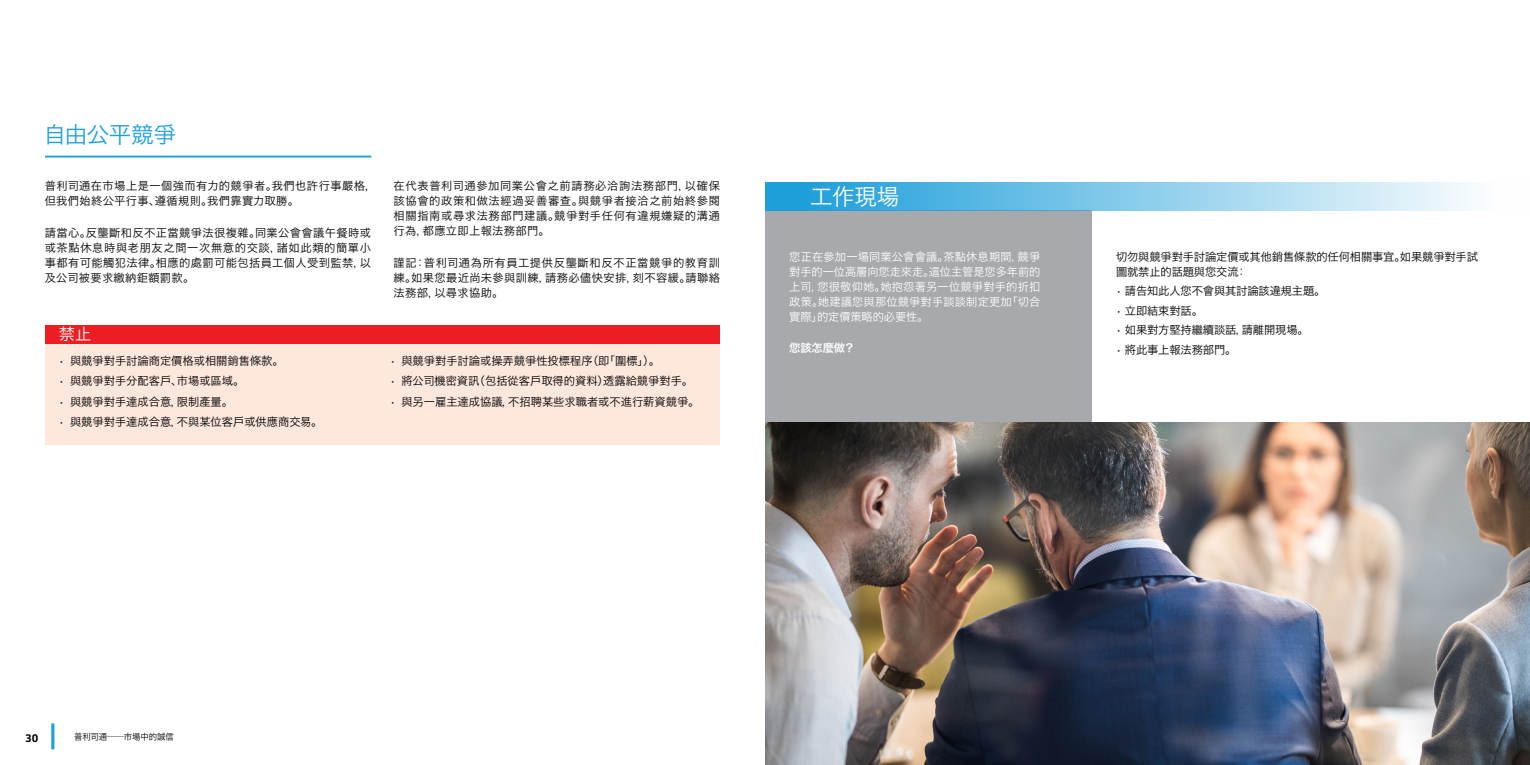
<style>
.page{position:relative;width:1530px;height:765px;background:#fff}
.page>*{position:absolute;margin:0;border:0;box-sizing:border-box;transform-origin:0 0}
.t1{font:22.5px "Hira Kaku Pro W3";letter-spacing:-.01em;color:#1e9fda}
.t2{font:22.5px "Hira Kaku Pro W3";color:#fff}
.t3{font:16.25px "Hira Kaku Pro W3";color:#fff}
.t4{font:11.25px/15px "Hira Kaku Pro W3";color:#000;text-align:justify}
.t5{font:11.25px/15px "Hira Kaku Pro W3";letter-spacing:.015em;color:#fff;text-align:justify}
.t6{font:11.25px/15px "Hira Kaku Pro W3";letter-spacing:.035em;color:#000}
.t7{font:11.25px "Hira Kaku Pro W6";letter-spacing:-.01em;color:#fff}
.t8{font:700 11.25px "Bridgestone Type";color:#000}
.t9{font:8.75px "Hira Kaku Pro W3";letter-spacing:-.01em;color:#000;scale:.96 1}
.s1{font-family:"Hiragino Sans GB W3"}
</style>
<div class="page">
<div style="left:765px;top:210px;width:326px;height:216px;background:#a7a9ac"></div>
<div style="left:765px;top:182px;width:765px;height:29px;background:linear-gradient(to right,#149bd8,#fff)"></div>
<div style="left:45px;top:343px;width:675px;height:102px;background:#fee7dc"></div>
<img style="left:765px;top:422px;width:765px;height:343px">
<hr style="left:51px;top:723px;width:3px;height:26px;background:#1e9fda">
<hr style="left:45px;top:156px;width:326px;height:2px;background:#1e9fda">
<div style="left:45px;top:325px;width:675px;height:18px;background:#ed1d24"></div>
<h1 class="t1" style="left:44px;top:115px;width:134px">自由公平競爭</h1>
<p class="t6" style="left:45px;top:177px;width:334px">普利司通在市場上是一個強而有力的競爭者。我們也許行事嚴格，但我們始終公平行事、遵循規則。我們靠實力取勝。</p>
<p class="t4" style="left:45px;top:224px;width:328px">請當心。反壟斷和反不正當競爭法很複雜。同業公會會議午餐時或或茶點休息時與老朋友之間一次無意的交談，諸如此類的簡單小事都有可能觸犯法律。相應的處罰可能包括員工個人受到監禁，以及公司被要求繳納鉅額罰款。</p>
<h2 class="t3" style="left:59px;top:320px;width:34px">禁止</h2>
<p class="t4" style="left:59px;top:352px;width:226px">• 與競爭對手討論商定價格或相關銷售條款。</p>
<p class="t4" style="left:59px;top:373px;width:187px">• 與競爭對手分配客戶、市場或區域。</p>
<p class="t4" style="left:59px;top:393px;width:176px">• 與競爭對手達成合意，限制產量。</p>
<p class="t4" style="left:59px;top:414px;width:265px">• 與競爭對手達成合意，不與某位客戶或供應商交易。</p>
<p class="t4" style="left:394px;top:177px;width:328px">在代表普利司通參加同業公會之前請務必洽詢法務部門，以確保該協會的政策和做法經過妥善審<span class="s1">查</span>。與競爭者接洽之前始終參閱相關指南或尋求法務部門建議。競爭對手任何有違規嫌疑的溝通行為，都應立即上報法務部門。</p>
<p class="t4" style="left:394px;top:254px;width:328px">謹記：普利司通為所有員工提供反壟斷和反不正當競爭的教育訓練。如果您最近尚未參與訓練，請務必儘快安排，刻不容緩。請聯絡法務部，以尋求協助。</p>
<p class="t4" style="left:390px;top:352px;width:271px">• 與競爭對手討論或操弄競爭性投標程序（即「圍標」）。</p>
<p class="t4" style="left:390px;top:373px;width:305px">• 將公司機密資訊（包括從客戶取得的資料）透露給競爭對手。</p>
<p class="t4" style="left:390px;top:393px;width:311px">• 與另一雇主達成協議，不招聘某些求職者或不進行薪資競爭。</p>
<h1 class="t2" style="left:810px;top:176px;width:91px">工作現場</h1>
<p class="t5" style="left:789px;top:248px;width:253px">您正在參加一場同業公會會議。茶點休息期間，競爭對手的一位高層向您走來走。這位主管是您多年前的上司，您很敬仰她。她抱怨著另一位競爭對手的折扣政策。她建議您與那位競爭對手談談制定更加「切合實際」的定價策略的必要性。</p>
<p class="t7" style="left:789px;top:338px;width:67px">您該怎麼做？</p>
<p class="t4" style="left:1116px;top:248px;width:364px">切勿與競爭對手討論定價或其他銷售條款的任何相關事宜。如果競爭對手試圖就禁止的話題與您交流：</p>
<p class="t4" style="left:1116px;top:283px;width:211px">• 請告知此人您不會與其討論該違規主題。</p>
<p class="t4" style="left:1116px;top:302px;width:88px">• 立即結束對話。</p>
<p class="t4" style="left:1116px;top:322px;width:194px">• 如果對方堅持繼續談話，請離開現場。</p>
<p class="t4" style="left:1116px;top:341px;width:122px">• 將此事上報法務部門。</p>
<p class="t8" style="left:25px;top:731px;width:15px">30</p>
<p class="t9" style="left:74px;top:729px;width:106px">普利司通──市場中的誠信</p>
</div>
